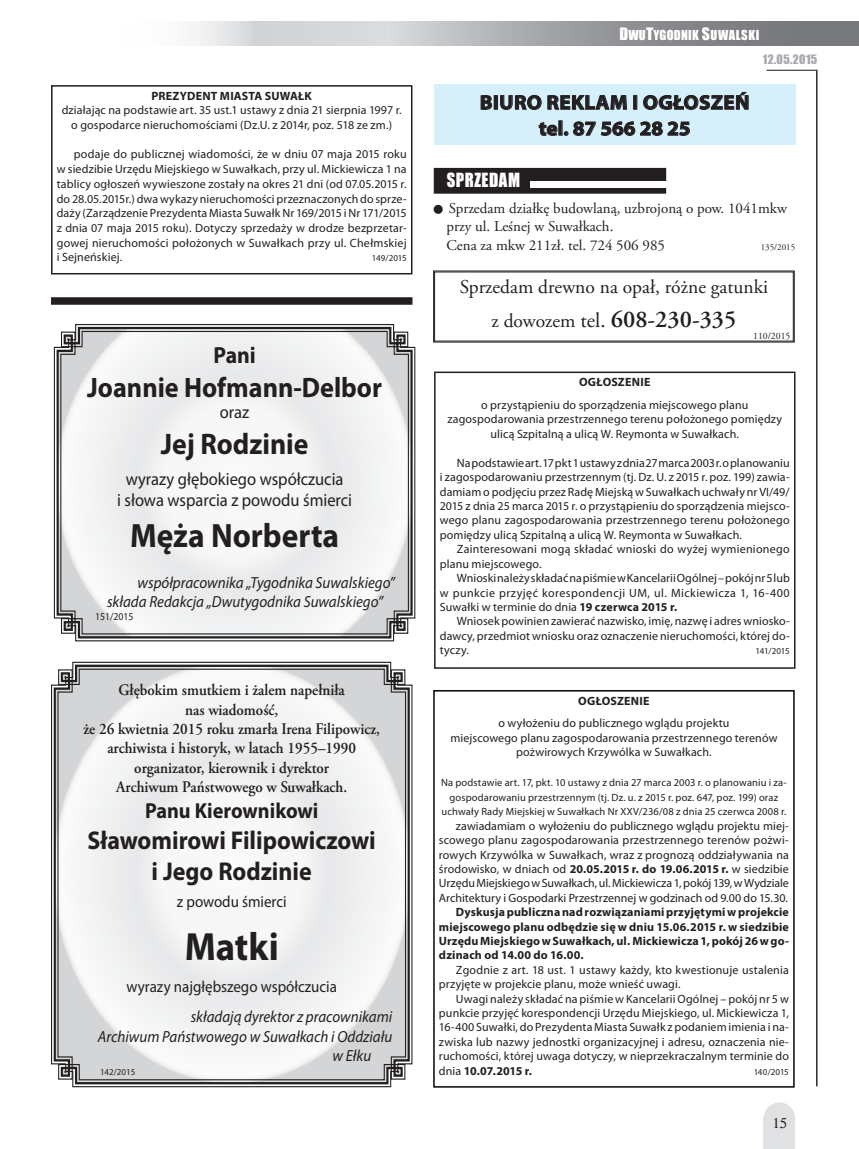
<style>
.page{position:relative;width:859px;height:1149px;background:#fff}
.page>*{position:absolute;margin:0;border:0;box-sizing:border-box;transform-origin:0 0}
.t1{font:700 39.45px "Myriad Pro";color:#231f20;scale:.93 1}
.t2{font:700 33.75px "Myriad Pro";color:#231f20;scale:.93 1}
.t3{font:700 29.85px "Myriad Pro";color:#231f20;scale:.93 1}
.t4{font:700 28.2px "Myriad Pro";color:#231f20;scale:.93 1}
.t5{font:700 25.8px/30.9px "Myriad Pro";color:#231f20;text-align:center;scale:.93 1}
.t6{font:600 24px "Adobe Garamond Pro";color:#231f20}
.t7{font:700 23.4px "Myriad Pro";color:#231f20;scale:.93 1}
.t8{font:700 21.75px "Myriad Pro";color:#231f20;scale:.93 1}
.t9{font:700 20.1px/26px "Myriad Pro";letter-spacing:.02em;color:#231f20;text-align:center;scale:1.04 1}
.t10{font:19.5px "Adobe Garamond Pro";color:#231f20}
.t11{font:17.85px "Impact";letter-spacing:.03em;color:#fff;scale:.94 1}
.t12{font:17.7px/21.3px "Myriad Pro";color:#231f20;text-align:center;scale:.93 1}
.t13{font:600 16.05px/19.4px "Adobe Garamond Pro";color:#231f20;text-align:center;scale:.93 1}
.t14{font:italic 16.05px/19.4px "Myriad Pro";color:#231f20;scale:.93 1}
.t15{font:16.05px "Myriad Pro";color:#231f20;scale:.93 1}
.t16{font:15px/18px "Adobe Garamond Pro";color:#231f20}
.t17{font:15px "Times";color:#231f20}
.t18{font:12.6px "Impact";letter-spacing:.015em;color:#fff}
.t19{font:12px/14.4px "Myriad Pro";letter-spacing:.01em;color:#231f20;text-align:justify}
.t20{font:700 12px/14.4px "Myriad Pro";letter-spacing:.015em;color:#231f20;text-align:justify}
.t21{font:12px "Impact";letter-spacing:.03em;color:#a8a9ad}
.t22{font:10.5px/14.7px "Myriad Pro";letter-spacing:.015em;color:#231f20;text-align:center}
.t23{font:10.5px "Myriad Pro";letter-spacing:.015em;color:#231f20;scale:.93 1}
.t24{font:9.75px "Adobe Garamond Pro";color:#231f20}
.t25{font:9px "Myriad Pro";letter-spacing:-.01em;color:#231f20}
.t26{font:9px "Adobe Garamond Pro";color:#231f20}
.s1{font-size:15.75px}
.s2{font-weight:400;font-size:19.5px}
.s3{font-weight:400;font-size:21px}
.s4{font-weight:700}
</style>
<div class="page">
<svg style="left:193px;top:21px;width:666px;height:25px;background:#abadaf"></svg>
<hr style="left:816px;top:70px;width:1px;height:1015px;background:#231f20">
<hr style="left:767px;top:70px;width:50px;height:1px;background:#231f20">
<div style="left:764px;top:1101px;width:31px;height:33px;background:#e0e1e3;border-radius:50%"></div>
<div style="left:764px;top:1117px;width:31px;height:31px;background:#e0e1e3"></div>
<div style="left:434px;top:168px;width:232px;height:25px;background:#231f20"></div>
<div style="left:434px;top:168px;width:232px;height:26px;border:1px solid #231f20"></div>
<div style="left:530px;top:181px;width:138px;height:7px;background:#fff"></div>
<div style="left:51px;top:297px;width:361px;height:7px;background:#231f20"></div>
<div style="left:433px;top:689px;width:362px;height:398px;border:1px solid #080302"></div>
<div style="left:434px;top:84px;width:361px;height:61px;background:#d6f0fb"></div>
<svg style="left:481px;top:95px;width:11px;height:15px"></svg>
<div style="left:494px;top:95px;width:4px;height:14px;border:1px solid #231f20"></div>
<svg style="left:500px;top:95px;width:41px;height:15px"></svg>
<svg style="left:548px;top:95px;width:79px;height:14px"></svg>
<div style="left:633px;top:95px;width:4px;height:14px;border:1px solid #231f20"></div>
<svg style="left:643px;top:92px;width:105px;height:18px"></svg>
<svg style="left:539px;top:122px;width:18px;height:14px"></svg>
<svg style="left:564px;top:121px;width:31px;height:15px"></svg>
<svg style="left:601px;top:121px;width:89px;height:15px"></svg>
<svg style="left:433px;top:270px;width:362px;height:73px"></svg>
<div style="left:434px;top:371px;width:361px;height:297px;border:1px solid #231f20"></div>
<svg style="left:51px;top:661px;width:362px;height:426px"></svg>
<div style="left:51px;top:85px;width:361px;height:189px;border:1px solid #231f20"></div>
<svg style="left:53px;top:324px;width:363px;height:317px"></svg>
<p class="t20" style="left:152px;top:89px;width:162px">PREZYDENT MIASTA SUWAŁK</p>
<p class="t19" style="left:62px;top:103px;width:341px;text-align:center">działając na podstawie art. 35 ust.1 ustawy z dnia 21 sierpnia 1997 r. o gospodarce nieruchomościami (Dz.U. z 2014r, poz. 518 ze zm.)</p>
<p class="t19" style="left:57px;top:147px;width:351px;text-indent:17px">podaje do publicznej wiadomości, że w dniu 07 maja 2015 roku w siedzibie Urzędu Miejskiego w Suwałkach, przy ul. Mickiewicza 1 na tablicy ogłoszeń wywieszone zostały na okres 21 dni (od 07.05.2015 r. do 28.05.2015r.) dwa wykazy nieruchomości przeznaczonych do sprze&shy;daży (Zarządzenie Prezydenta Miasta Suwałk Nr 169/2015 i Nr 171/2015 z dnia 07 maja 2015 roku). Dotyczy sprzedaży w drodze bezprzetar&shy;gowej nieruchomości położonych w Suwałkach przy ul. Chełmskiej i Sejneńskiej.</p>
<p class="t25" style="left:372px;top:253px;width:36px">149/2015</p>
<h3 class="t7" style="left:213px;top:342px;width:47px">Pani</h3>
<h3 class="t4" style="left:87px;top:371px;width:319px">Joannie Hofmann-Delbor</h3>
<h3 class="t12" style="left:220px;top:402px;width:33px">oraz</h3>
<h3 class="t3" style="left:161px;top:427px;width:160px">Jej Rodzinie</h3>
<h3 class="t12" style="left:117px;top:468px;width:254px">wyrazy głębokiego współczucia<br>i słowa wsparcia z powodu śmierci</h3>
<h2 class="t2" style="left:130px;top:516px;width:226px">Męża Norberta</h2>
<h3 class="t14" style="left:107px;top:572px;width:311px;text-indent:30px">współpracownika „Tygodnika Suwalskiego” składa Redakcja „Dwutygodnika Suwalskiego”</h3>
<p class="t23" style="left:95px;top:610px;width:43px">151/2015</p>
<h3 class="t13" style="left:83px;top:680px;width:320px">Głębokim smutkiem i żalem napełniła<br>nas wiadomość,<br>że 26 kwietnia 2015 roku zmarła Irena Filipowicz, archiwista i historyk, w latach 1955–1990 organizator, kierownik i dyrektor<br>Archiwum Państwowego w Suwałkach.</h3>
<h3 class="t8" style="left:145px;top:798px;width:188px">Panu Kierownikowi</h3>
<h3 class="t5" style="left:88px;top:824px;width:311px">Sławomirowi Filipowiczowi i Jego Rodzinie</h3>
<h3 class="t15" style="left:177px;top:892px;width:119px">z powodu śmierci</h3>
<h1 class="t1" style="left:185px;top:923px;width:103px">Matki</h1>
<h3 class="t15" style="left:127px;top:977px;width:228px">wyrazy najgłębszego współczucia</h3>
<h3 class="t14" style="left:191px;top:1007px;width:218px">składają dyrektor z pracownikami</h3>
<h3 class="t14" style="left:98px;top:1026px;width:318px">Archiwum Państwowego w Suwałkach i Oddziału</h3>
<h3 class="t14" style="left:333px;top:1046px;width:43px">w Ełku</h3>
<p class="t25" style="left:100px;top:1066px;width:37px">142/2015</p>
<p class="t18" style="left:619px;top:26px;width:141px"><span class="s1">D</span>WU<span class="s1">T</span>YGODNIK <span class="s1">S</span>UWALSKI</p>
<h3 class="t9" style="left:480px;top:90px;width:261px">BIURO REKLAM I OGŁOSZEŃ tel. 87 566 28 25</h3>
<p class="t21" style="left:763px;top:50px;width:56px">12.05.2015</p>
<h3 class="t11" style="left:447px;top:166px;width:80px">SPRZEDAM</h3>
<p class="t16" style="left:446px;top:200px;width:342px;text-indent:-13px">■ Sprzedam działkę budowlaną, uzbrojoną o pow. 1041mkw przy ul. Leśnej w Suwałkach.<br>Cena za mkw 211zł. tel. 724 506 985</p>
<p class="t26" style="left:761px;top:241px;width:36px">135/2015</p>
<h3 class="t10" style="left:460px;top:275px;width:310px">Sprzedam drewno na opał, różne gatunki</h3>
<h3 class="t6" style="left:491px;top:306px;width:246px"><span class="s2">z dowozem</span> <span class="s3">tel.</span> 608-230-335</h3>
<p class="t24" style="left:753px;top:330px;width:39px">110/2015</p>
<p class="t20" style="left:579px;top:375px;width:73px">OGŁOSZENIE</p>
<p class="t19" style="left:447px;top:397px;width:336px;text-align:center">o przystąpieniu do sporządzenia miejscowego planu zagospodarowania przestrzennego terenu położonego pomiędzy ulicą Szpitalną a ulicą W. Reymonta w Suwałkach.</p>
<p class="t19" style="left:440px;top:455px;width:351px;text-indent:17px">Na podstawie art. 17 pkt 1 ustawy z dnia 27 marca 2003 r. o planowaniu i zagospodarowaniu przestrzennym (tj. Dz. U. z 2015 r. poz. 199) zawia&shy;damiam o podjęciu przez Radę Miejską w Suwałkach uchwały nr VI/49/ 2015 z dnia 25 marca 2015 r. o przystąpieniu do sporządzenia miejsco&shy;wego planu zagospodarowania przestrzennego terenu położonego pomiędzy ulicą Szpitalną a ulicą W. Reymonta w Suwałkach.</p>
<p class="t19" style="left:440px;top:542px;width:351px;text-indent:17px">Zainteresowani mogą składać wnioski do wyżej wymienionego planu miejscowego.</p>
<p class="t19" style="left:440px;top:571px;width:351px;text-indent:17px">Wnioski należy składać na piśmie w Kancelarii Ogólnej – pokój nr 5 lub w punkcie przyjęć korespondencji UM, ul. Mickiewicza 1, 16-400<br>Suwałki w terminie do dnia <span class="s4">19 czerwca 2015 r.</span></p>
<p class="t19" style="left:440px;top:614px;width:351px;text-indent:17px">Wniosek powinien zawierać nazwisko, imię, nazwę i adres wniosko&shy;dawcy, przedmiot wniosku oraz oznaczenie nieruchomości, której do&shy;tyczy.</p>
<p class="t25" style="left:756px;top:646px;width:36px">141/2015</p>
<p class="t20" style="left:578px;top:693px;width:73px">OGŁOSZENIE</p>
<p class="t19" style="left:450px;top:715px;width:329px;text-align:center">o wyłożeniu do publicznego wglądu projektu<br>miejscowego planu zagospodarowania przestrzennego terenów pożwirowych Krzywólka w Suwałkach.</p>
<p class="t22" style="left:441px;top:775px;width:347px">Na podstawie art. 17, pkt. 10 ustawy z dnia 27 marca 2003 r. o planowaniu i za&shy;gospodarowaniu przestrzennym (tj. Dz. u. z 2015 r. poz. 647, poz. 199) oraz uchwały Rady Miejskiej w Suwałkach Nr XXV/236/08 z dnia 25 czerwca 2008 r.</p>
<p class="t19" style="left:439px;top:818px;width:351px;text-indent:17px">zawiadamiam o wyłożeniu do publicznego wglądu projektu miej&shy;scowego planu zagospodarowania przestrzennego terenów pożwi&shy;rowych Krzywólka w Suwałkach, wraz z prognozą oddziaływania na środowisko, w dniach od <span class="s4">20.05.2015 r. do 19.06.2015 r.</span> w siedzibie Urzędu Miejskiego w Suwałkach, ul. Mickiewicza 1, pokój 139, w Wydziale Architektury i Gospodarki Przestrzennej w godzinach od 9.00 do 15.30.</p>
<p class="t20" style="left:439px;top:904px;width:351px;text-indent:17px">Dyskusja publiczna nad rozwiązaniami przyjętymi w projekcie miejscowego planu odbędzie się w dniu 15.06.2015 r. w siedzibie Urzędu Miejskiego w Suwałkach, ul. Mickiewicza 1, pokój 26 w go&shy;dzinach od 14.00 do 16.00.</p>
<p class="t19" style="left:439px;top:962px;width:351px;text-indent:17px">Zgodnie z art. 18 ust. 1 ustawy każdy, kto kwestionuje ustalenia przyjęte w projekcie planu, może wnieść uwagi.</p>
<p class="t19" style="left:439px;top:991px;width:351px;text-indent:17px">Uwagi należy składać na piśmie w Kancelarii Ogólnej – pokój nr 5 w punkcie przyjęć korespondencji Urzędu Miejskiego, ul. Mickiewicza 1, 16-400 Suwałki, do Prezydenta Miasta Suwałk z podaniem imienia i na&shy;zwiska lub nazwy jednostki organizacyjnej i adresu, oznaczenia nie&shy;ruchomości, której uwaga dotyczy, w nieprzekraczalnym terminie do dnia <span class="s4">10.07.2015 r.</span></p>
<p class="t25" style="left:754px;top:1066px;width:37px">140/2015</p>
<p class="t17" style="left:772px;top:1113px;width:16px">15</p>
</div>
